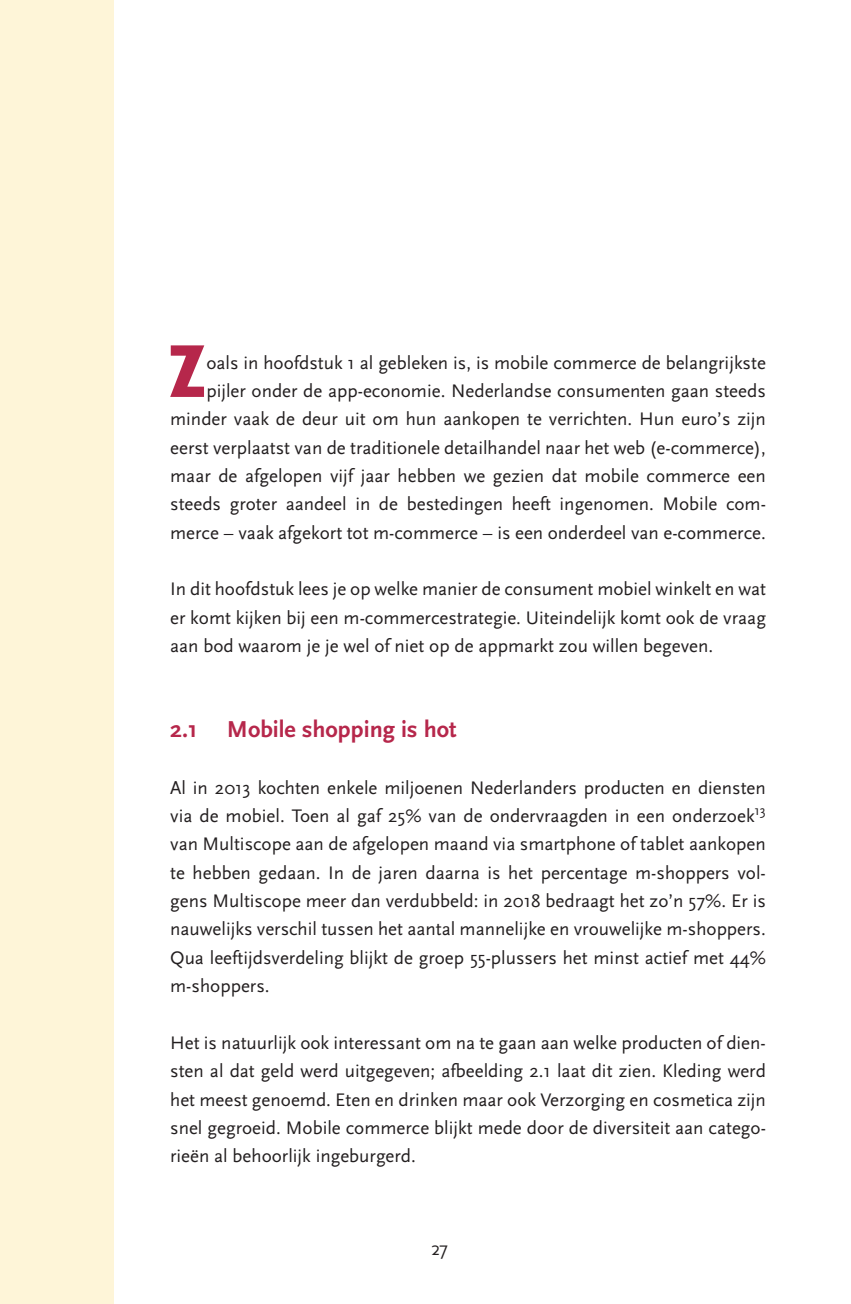
<style>
.page{position:relative;width:851px;height:1304px;background:#fff}
.page>*{position:absolute;margin:0;border:0;box-sizing:border-box;transform-origin:0 0}
.t1{font:700 73.6px "Squalo";color:#b6274b}
.t2{font:700 24px "AD Scala Sans";color:#b6274b}
.t3{font:19px/28.4px "AD Scala Sans Romein";color:#231f20;text-align:justify}
.t4{font:19px "Squalo";color:#231f20}
</style>
<div class="page">
<div style="left:0;top:0;width:113px;height:1304px;background:#fef5d8"></div>
<h1 class="t1" style="left:168px;top:322px;width:40px">Z</h1>
<p class="t3" style="left:170px;top:348px;width:597px;text-align:right">oals in hoofdstuk 1 al gebleken is, is mobile commerce de belangrijkste pijler onder de app-economie. Nederlandse consumenten gaan steeds minder vaak de deur uit om hun aankopen te verrichten. Hun euro’s zijn eerst verplaatst van de traditionele detailhandel naar het web (e-commerce), maar de afgelopen vijf jaar hebben we gezien dat mobile commerce een steeds groter aandeel in de bestedingen heeft ingenomen. Mobile com&shy;merce – vaak afgekort tot m-commerce – is een onderdeel van e-commerce.</p>
<p class="t3" style="left:170px;top:575px;width:597px">In dit hoofdstuk lees je op welke manier de consument mobiel winkelt en wat er komt kijken bij een m-commercestrategie. Uiteindelijk komt ook de vraag aan bod waarom je je wel of niet op de appmarkt zou willen begeven.</p>
<p class="t2" style="left:170px;top:716px;width:288px">2.1 Mobile shopping is hot</p>
<p class="t3" style="left:170px;top:774px;width:597px">Al in 2013 kochten enkele miljoenen Nederlanders producten en diensten via de mobiel. Toen al gaf 25% van de ondervraagden in een onderzoek<sup>13 </sup>van Multiscope aan de afgelopen maand via smartphone of tablet aankopen te hebben gedaan. In de jaren daarna is het percentage m-shoppers vol&shy;gens Multiscope meer dan verdubbeld: in 2018 bedraagt het zo’n 57%. Er is nauwelijks verschil tussen het aantal mannelijke en vrouwelijke m-shoppers.<br>Qua leeftijdsverdeling blijkt de groep 55-plussers het minst actief met 44% m-shoppers.</p>
<p class="t3" style="left:170px;top:1029px;width:597px">Het is natuurlijk ook interessant om na te gaan aan welke producten of dien&shy;sten al dat geld werd uitgegeven; afbeelding 2.1 laat dit zien. Kleding werd het meest genoemd. Eten en drinken maar ook Verzorging en cosmetica zijn snel gegroeid. Mobile commerce blijkt mede door de diversiteit aan catego&shy;rieën al behoorlijk ingeburgerd.</p>
<p class="t4" style="left:431px;top:1237px;width:18px">27</p>
</div>
